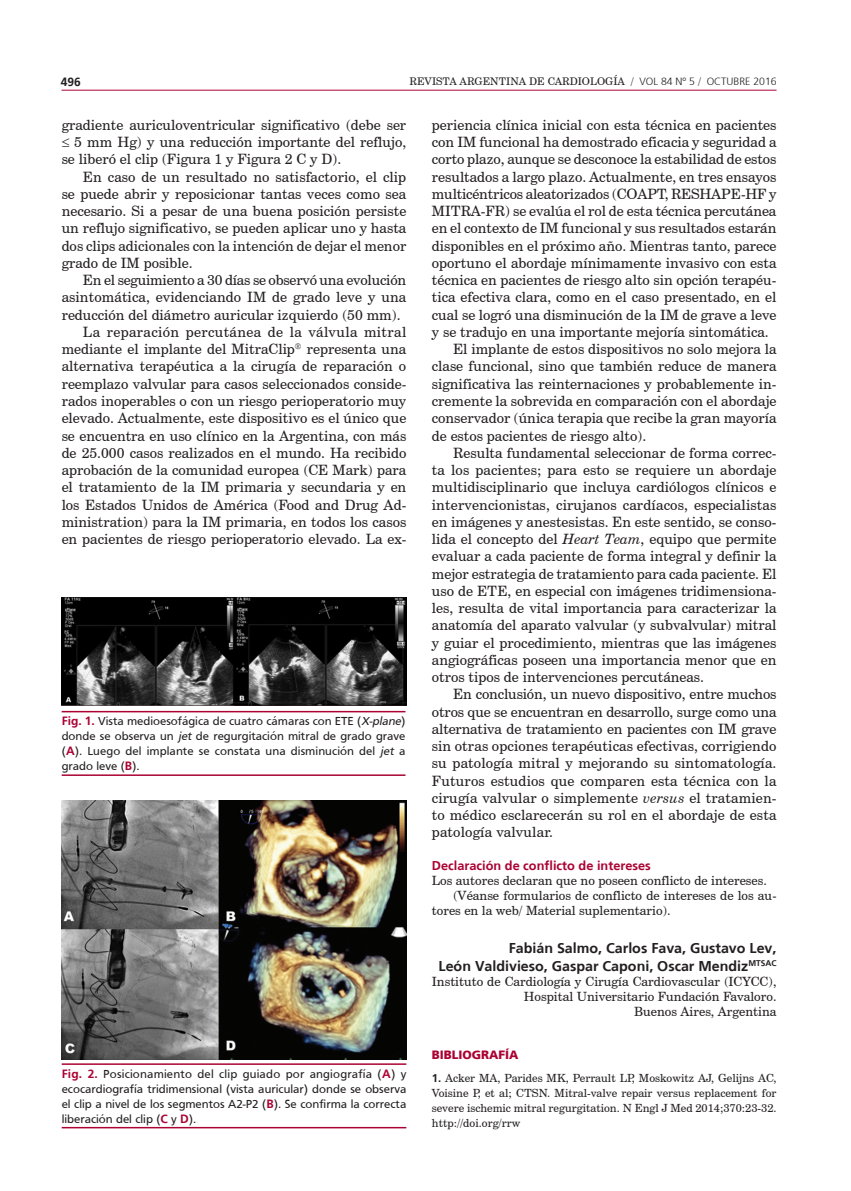
<style>
.page{position:relative;width:851px;height:1191px;background:#fff}
.page>*{position:absolute;margin:0;border:0;box-sizing:border-box;transform-origin:0 0}
.texto{font:14.25px/17.2px "Century Schoolbook BT";color:#231f20;text-align:justify}
.texto1{font:14.25px/17.2px "Century Schoolbook BT";color:#231f20;text-align:justify}
.firma{font:700 14.25px "Frutiger";color:#231f20}
.texto-firma{font:12.75px/15px "Century Schoolbook BT";color:#231f20;text-align:right}
.texto2{font:12.75px/15px "Century Schoolbook BT";color:#231f20}
.texto3{font:12.75px "Century Schoolbook BT";color:#231f20}
.subtit2n{font:700 12.75px "Frutiger";color:#ab0333}
.epigrafe{font:12px/15px "Frutiger";color:#231f20;text-align:justify}
.subtit{font:900 12px "Frutiger";color:#ab0333}
.t1{font:700 12px "Frutiger";color:#231f20}
.bibliog{font:11.25px/15px "Century Schoolbook BT";color:#231f20;text-align:justify}
.t2{font:10.5px "Century Schoolbook BT";color:#231f20}
.s1{font-family:"Frutiger";font-weight:300}
.s2{font-style:italic}
.s3{font-family:"Frutiger";font-weight:700}
.s4{font-weight:700;color:#ab0333}
</style>
<div class="page">
<hr style="left:62px;top:90px;width:714px;height:1px;background:#ab0333">
<img style="left:62px;top:597px;width:344px;height:108px">
<hr style="left:62px;top:711px;width:343px;height:1px;background:#ab0333">
<hr style="left:62px;top:774px;width:343px;height:2px;background:#ab0333">
<hr style="left:62px;top:1063px;width:344px;height:1px;background:#ab0333">
<hr style="left:62px;top:1126px;width:344px;height:2px;background:#ab0333">
<img style="left:62px;top:801px;width:344px;height:258px">
<p class="t1" style="left:61px;top:75px;width:22px">496</p>
<p class="t2" style="left:409px;top:75px;width:368px">REVISTA ARGENTINA DE CARDIOLOGÍA / <span class="s1">VOL 84 Nº 5</span> / <span class="s1">OCTUBRE 2016</span></p>
<p class="texto1" style="left:62px;top:116px;width:346px">gradiente auriculoventricular significativo (debe ser ≤ 5 mm Hg) y una reducción importante del reflujo, se liberó el clip (Figura 1 y Figura 2 C y D).</p>
<p class="texto" style="left:62px;top:168px;width:346px;text-indent:21px">En caso de un resultado no satisfactorio, el clip se puede abrir y reposicionar tantas veces como sea necesario. Si a pesar de una buena posición persiste un reflujo significativo, se pueden aplicar uno y hasta dos clips adicionales con la intención de dejar el menor grado de IM posible.</p>
<p class="texto" style="left:62px;top:271px;width:346px;text-indent:21px">En el seguimiento a 30 días se observó una evolución asintomática, evidenciando IM de grado leve y una reducción del diámetro auricular izquierdo (50 mm).</p>
<p class="texto" style="left:62px;top:323px;width:346px;text-indent:21px">La reparación percutánea de la válvula mitral mediante el implante del MitraClip representa una alternativa terapéutica a la cirugía de reparación o reemplazo valvular para casos seleccionados conside&shy;rados inoperables o con un riesgo perioperatorio muy elevado. Actualmente, este dispositivo es el único que se encuentra en uso clínico en la Argentina, con más de 25.000 casos realizados en el mundo. Ha recibido aprobación de la comunidad europea (CE Mark) para el tratamiento de la IM primaria y secundaria y en los Estados Unidos de América (Food and Drug Ad&shy;ministration) para la IM primaria, en todos los casos en pacientes de riesgo perioperatorio elevado. La ex-</p>
<p class="texto" style="left:432px;top:116px;width:346px">periencia clínica inicial con esta técnica en pacientes con IM funcional ha demostrado eficacia y seguridad a corto plazo, aunque se desconoce la estabilidad de estos resultados a largo plazo. Actualmente, en tres ensayos multicéntricos aleatorizados (COAPT, RESHAPE-HF y MITRA-FR) se evalúa el rol de esta técnica percutánea en el contexto de IM funcional y sus resultados estarán disponibles en el próximo año. Mientras tanto, parece oportuno el abordaje mínimamente invasivo con esta técnica en pacientes de riesgo alto sin opción terapéu&shy;tica efectiva clara, como en el caso presentado, en el cual se logró una disminución de la IM de grave a leve y se tradujo en una importante mejoría sintomática.</p>
<p class="texto" style="left:432px;top:340px;width:346px;text-indent:21px">El implante de estos dispositivos no solo mejora la clase funcional, sino que también reduce de manera significativa las reinternaciones y probablemente in&shy;cremente la sobrevida en comparación con el abordaje conservador (única terapia que recibe la gran mayoría de estos pacientes de riesgo alto).</p>
<p class="texto" style="left:432px;top:444px;width:346px;text-indent:21px">Resulta fundamental seleccionar de forma correc&shy;ta los pacientes; para esto se requiere un abordaje multidisciplinario que incluya cardiólogos clínicos e intervencionistas, cirujanos cardíacos, especialistas en imágenes y anestesistas. En este sentido, se conso&shy;lida el concepto del <span class="s2">Heart Team</span>, equipo que permite evaluar a cada paciente de forma integral y definir la mejor estrategia de tratamiento para cada paciente. El uso de ETE, en especial con imágenes tridimensiona&shy;les, resulta de vital importancia para caracterizar la anatomía del aparato valvular (y subvalvular) mitral y guiar el procedimiento, mientras que las imágenes angiográficas poseen una importancia menor que en otros tipos de intervenciones percutáneas.</p>
<p class="texto" style="left:432px;top:685px;width:346px;text-indent:21px">En conclusión, un nuevo dispositivo, entre muchos otros que se encuentran en desarrollo, surge como una alternativa de tratamiento en pacientes con IM grave sin otras opciones terapéuticas efectivas, corrigiendo su patología mitral y mejorando su sintomatología.<br>Futuros estudios que comparen esta técnica con la cirugía valvular o simplemente <span class="s2">versus</span> el tratamien&shy;to médico esclarecerán su rol en el abordaje de esta patología valvular.</p>
<p class="subtit2n" style="left:432px;top:857px;width:220px">Declaración de conflicto de intereses</p>
<p class="texto3" style="left:432px;top:872px;width:336px">Los autores declaran que no poseen conflicto de intereses.</p>
<p class="texto2" style="left:432px;top:887px;width:346px;text-indent:21px">(Véanse formularios de conflicto de intereses de los au&shy;tores en la web/ Material suplementario).</p>
<p class="firma" style="left:508px;top:940px;width:269px">Fabián Salmo, Carlos Fava, Gustavo Lev,</p>
<p class="firma" style="left:438px;top:957px;width:339px">León Valdivieso, Gaspar Caponi, Oscar Mendiz<sup>MTSAC</sup></p>
<p class="texto-firma" style="left:432px;top:973px;width:346px">Instituto de Cardiología y Cirugía Cardiovascular (ICYCC),<br>Hospital Universitario Fundación Favaloro.</p>
<p class="texto-firma" style="left:634px;top:1003px;width:144px">Buenos Aires, Argentina</p>
<p class="subtit" style="left:432px;top:1047px;width:88px">BIBLIOGRAFÍA</p>
<p class="bibliog" style="left:432px;top:1070px;width:346px"><span class="s3">1.</span> Acker MA, Parides MK, Perrault LP, Moskowitz AJ, Gelijns AC, Voisine P, et al; CTSN. Mitral-valve repair versus replacement for severe ischemic mitral regurgitation. N Engl J Med 2014;370:23-32. http://doi.org/rrw</p>
<p class="epigrafe" style="left:62px;top:713px;width:345px"><span class="s4">Fig. 1.</span> Vista medioesofágica de cuatro cámaras con ETE (<span class="s2">X-plane</span>) donde se observa un <span class="s2">jet</span> de regurgitación mitral de grado grave (<span class="s4">A</span>). Luego del implante se constata una disminución del <span class="s2">jet</span> a grado leve (<span class="s4">B</span>).</p>
<p class="epigrafe" style="left:62px;top:1066px;width:346px"><span class="s4">Fig. 2.</span> Posicionamiento del clip guiado por angiografía (<span class="s4">A</span>) y ecocardiografía tridimensional (vista auricular) donde se observa el clip a nivel de los segmentos A2-P2 (<span class="s4">B</span>). Se confirma la correcta liberación del clip (<span class="s4">C</span> y <span class="s4">D</span>).</p>
</div>
